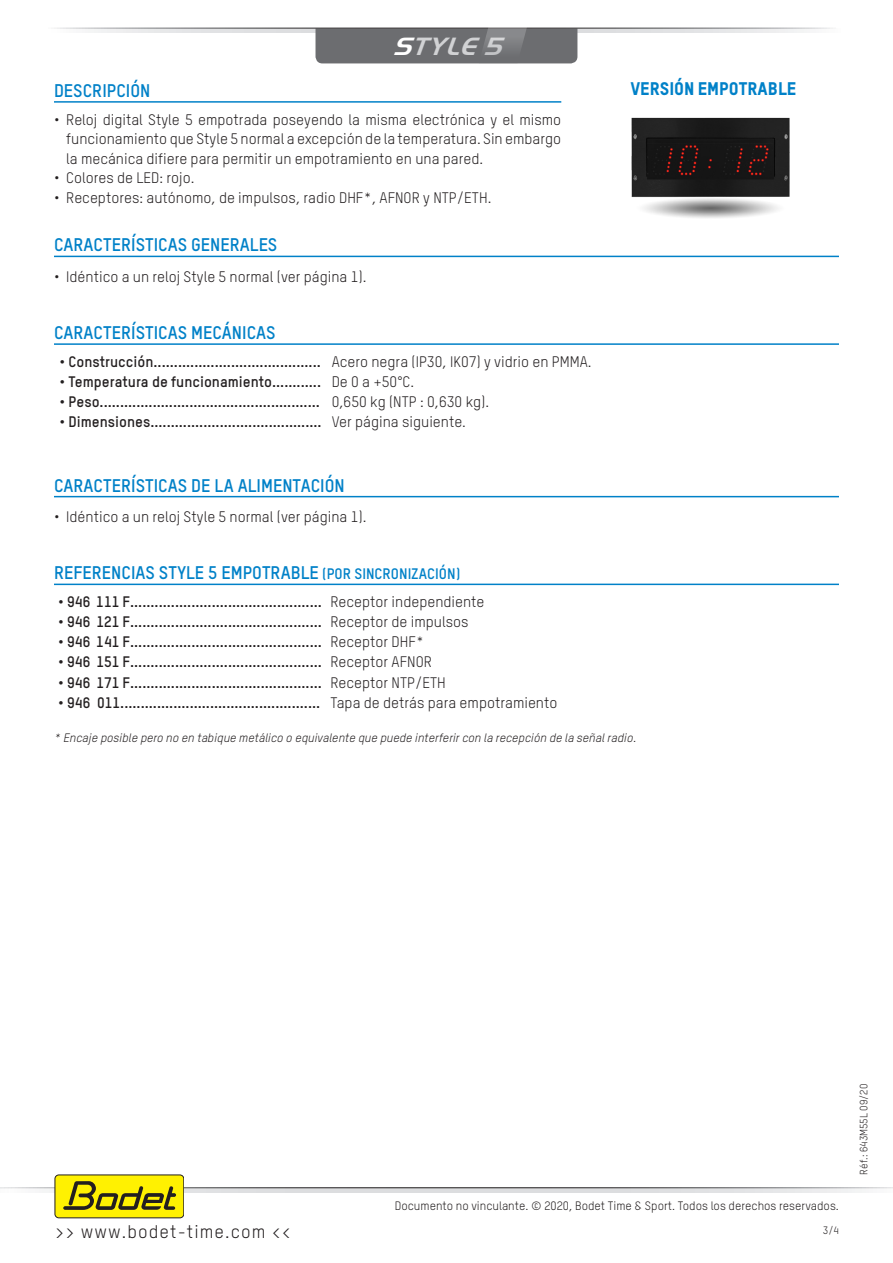
<style>
.page{position:relative;width:893px;height:1263px;background:#fff}
.page>*{position:absolute;margin:0;border:0;box-sizing:border-box;transform-origin:0 0}
.t1{font:italic 700 25.8px "Handel Got D";color:#d1d2d4}
.Titre{font:700 18px "TSTARPRO";color:#0081c8}
.t2{font:18px "TSTARPRO";letter-spacing:.06em;color:#231f20}
.t3{font:18px "TSTARPRO Headline";color:#0081c8}
.t4{font:700 15px "TSTARPRO";color:#231f20}
.t5{font:15px/19.5px "TSTARPRO";color:#231f20;text-align:justify}
.t6{font:italic 12px "TSTARPRO";color:#231f20}
.t7{font:12px "TSTARPRO";color:#231f20}
.t8{font:10.5px "TSTARPRO";color:#231f20}
.s1{color:#fff}
.s2{font-weight:400}
.s3{font-size:15px}
</style>
<div class="page">
<svg style="left:88px;top:29px;width:719px;height:4px;background:#e4e5e6"></svg>
<svg style="left:315px;top:27px;width:262px;height:36px;background:#707073"></svg>
<svg style="left:12px;top:1188px;width:881px;height:4px;background:#d7d7d9"></svg>
<svg style="left:0;top:1188px;width:12px;height:1px"></svg>
<div style="left:55px;top:1175px;width:129px;height:43px;background:#fff101;border-radius:4px"></div>
<div style="left:55px;top:1175px;width:129px;height:43px;border:1px solid #231f20;border-radius:4px"></div>
<svg style="left:63px;top:1181px;width:113px;height:29px"></svg>
<hr style="left:54px;top:256px;width:785px;height:1px;background:#0081c8">
<hr style="left:54px;top:343px;width:785px;height:2px;background:#0081c8">
<hr style="left:54px;top:496px;width:785px;height:1px;background:#0081c8">
<hr style="left:54px;top:584px;width:785px;height:1px;background:#0081c8">
<hr style="left:54px;top:101px;width:507px;height:2px;background:#0081c8">
<img style="left:577px;top:117px;width:262px;height:141px">
<h1 class="t1" style="left:392px;top:30px;width:121px"><span class="s1">S</span>TYLE5</h1>
<p class="Titre" style="left:54px;top:79px;width:98px">DESCRIPCIÓN</p>
<p class="t5" style="left:66px;top:110px;width:497px;text-indent:-12px">• Reloj digital Style 5 empotrada poseyendo la misma electrónica y el mismo funcionamiento que Style 5 normal a excepción de la temperatura. Sin embargo la mecánica difiere para permitir un empotramiento en una pared.</p>
<p class="t5" style="left:54px;top:168px;width:142px">• Colores de LED: rojo.</p>
<p class="t5" style="left:54px;top:188px;width:439px">• Receptores: autónomo, de impulsos, radio DHF*, AFNOR y NTP/ETH.</p>
<p class="Titre" style="left:54px;top:234px;width:225px">CARACTERÍSTICAS GENERALES</p>
<p class="t5" style="left:54px;top:266px;width:314px">• Idéntico a un reloj Style 5 normal (ver página 1).</p>
<p class="Titre" style="left:54px;top:321px;width:223px">CARACTERÍSTICAS MECÁNICAS</p>
<p class="t4" style="left:60px;top:352px;width:534px">• Construcción......................................... <span class="s2">Acero negra (IP30, IK07) y vidrio en PMMA.</span></p>
<p class="t4" style="left:60px;top:372px;width:356px">• Temperatura de funcionamiento............ <span class="s2">De 0 a +50°C.</span></p>
<p class="t4" style="left:60px;top:392px;width:431px">• Peso...................................................... <span class="s2">0,650 kg (NTP : 0,630 kg).</span></p>
<p class="t4" style="left:60px;top:412px;width:408px">• Dimensiones.......................................... <span class="s2">Ver página siguiente.</span></p>
<p class="Titre" style="left:54px;top:474px;width:292px">CARACTERÍSTICAS DE LA ALIMENTACIÓN</p>
<p class="t5" style="left:54px;top:506px;width:314px">• Idéntico a un reloj Style 5 normal (ver página 1).</p>
<p class="Titre" style="left:54px;top:562px;width:408px">REFERENCIAS STYLE 5 EMPOTRABLE <span class="s3">(POR SINCRONIZACIÓN)</span></p>
<p class="t4" style="left:58px;top:592px;width:428px">• 946 111 F............................................... <span class="s2">Receptor independiente</span></p>
<p class="t4" style="left:58px;top:612px;width:412px">• 946 121 F............................................... <span class="s2">Receptor de impulsos</span></p>
<p class="t4" style="left:58px;top:632px;width:368px">• 946 141 F............................................... <span class="s2">Receptor DHF*</span></p>
<p class="t4" style="left:58px;top:653px;width:375px">• 946 151 F............................................... <span class="s2">Receptor AFNOR</span></p>
<p class="t4" style="left:58px;top:673px;width:389px">• 946 171 F............................................... <span class="s2">Receptor NTP/ETH</span></p>
<p class="t4" style="left:58px;top:693px;width:501px">• 946 011................................................. <span class="s2">Tapa de detrás para empotramiento</span></p>
<p class="t3" style="left:630px;top:77px;width:167px">VERSIÓN EMPOTRABLE</p>
<p class="t6" style="left:54px;top:730px;width:584px">* Encaje posible pero no en tabique metálico o equivalente que puede interferir con la recepción de la señal radio.</p>
<p class="t2" style="left:55px;top:1220px;width:237px">&gt;&gt; www.bodet-time.com &lt;&lt;</p>
<p class="t7" style="left:395px;top:1198px;width:446px">Documento no vinculante. © 2020, Bodet Time &amp; Sport. Todos los derechos reservados.</p>
<p class="t8" style="left:823px;top:1224px;width:18px">3/4</p>
<p class="t8" style="left:857px;top:1174px;width:92px;rotate:-90deg">Réf.: 643M55L 09/20</p>
</div>
